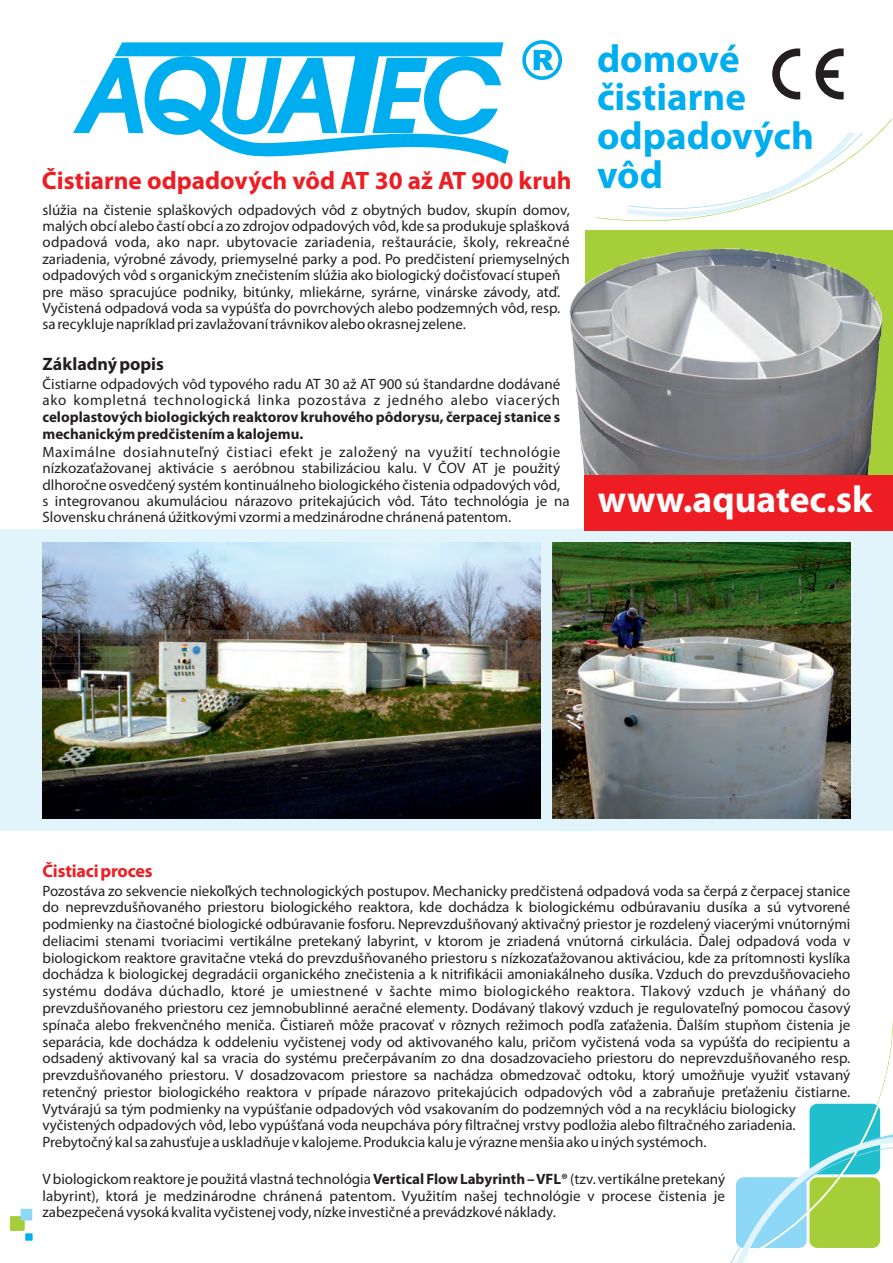
<style>
.page{position:relative;width:893px;height:1263px;background:#fff}
.page>*{position:absolute;margin:0;border:0;box-sizing:border-box;transform-origin:0 0}
.t1{font:700 39px/38.7px "Myriad Pro";color:#00aeef}
.t2{font:700 37.5px "Myriad Pro";color:#fff}
.t3{font:700 25.2px "Myriad Pro";color:#ee1d23}
.t4{font:700 18px "Myriad Pro";letter-spacing:-.01em;color:#ee1d23}
.t5{font:700 18px "Myriad Pro";color:#231f20}
.t6{font:15px/16.8px "Myriad Pro";color:#231f20}
.t7{font:15px/16.4px "Myriad Pro";letter-spacing:.025em;color:#231f20}
.t8{font:700 15px/17px "Myriad Pro";color:#231f20}
.s1{font-size:39px;color:#00aeef}
.s2{font-weight:700}
</style>
<div class="page">
<div style="left:585px;top:230px;width:308px;height:282px;background:#a6ce39"></div>
<div style="left:0;top:529px;width:893px;height:302px;background:#e1f4fc"></div>
<svg style="left:522px;top:40px;width:40px;height:40px"></svg>
<svg style="left:73px;top:42px;width:436px;height:122px"></svg>
<svg style="left:730px;top:1020px;width:163px;height:243px"></svg>
<div style="left:10px;top:1216px;width:15px;height:15px;background:#a6ce39"></div>
<div style="left:25px;top:1233px;width:8px;height:8px;background:#00aeef"></div>
<div style="left:21px;top:1209px;width:11px;height:11px;background:#8dd7f7"></div>
<svg style="left:595px;top:48px;width:297px;height:174px"></svg>
<img style="left:569px;top:248px;width:314px;height:253px">
<div style="left:585px;top:475px;width:308px;height:55px;background:#ee1d23"></div>
<img style="left:43px;top:542px;width:497px;height:277px">
<img style="left:553px;top:542px;width:297px;height:277px">
<h1 class="t1" style="left:597px;top:43px;width:218px">domové čistiarne odpadových</h1>
<h3 class="t3" style="left:42px;top:170px;width:623px">Čistiarne odpadových vôd AT 30 až AT 900 kruh <span class="s1">vôd</span></h3>
<p class="t6" style="left:42px;top:203px;width:529px;line-height:16.4px">slúžia na čistenie splaškových odpadových vôd z obytných budov, skupín domov, malých obcí alebo častí obcí a zo zdrojov odpadových vôd, kde sa produkuje splašková odpadová voda, ako napr. ubytovacie zariadenia, reštaurácie, školy, rekreačné zariadenia, výrobné závody, priemyselné parky a pod. Po predčistení priemyselných odpadových vôd s organickým znečistením slúžia ako biologický dočisťovací stupeň pre mäso spracujúce podniky, bitúnky, mliekárne, syrárne, vinárske závody, atď.<br>Vyčistená odpadová voda sa vypúšťa do povrchových alebo podzemných vôd, resp. sa recykluje napríklad pri zavlažovaní trávnikov alebo okrasnej zelene.</p>
<p class="t5" style="left:42px;top:356px;width:123px">Základný popis</p>
<p class="t7" style="left:42px;top:377px;width:519px">Čistiarne odpadových vôd typového radu AT 30 až AT 900 sú štandardne dodávané ako kompletná technologická linka pozostáva z jedného alebo viacerých</p>
<p class="t8" style="left:42px;top:410px;width:519px">celoplastových biologických reaktorov kruhového pôdorysu, čerpacej stanice s mechanickým predčistením a kalojemu.</p>
<p class="t6" style="left:42px;top:445px;width:529px;line-height:16.4px">Maximálne dosiahnuteľný čistiaci efekt je založený na využití technológie nízkozaťažovanej aktivácie s aeróbnou stabilizáciou kalu. V ČOV AT je použitý dlhoročne osvedčený systém kontinuálneho biologického čistenia odpadových vôd, s integrovanou akumuláciou nárazovo pritekajúcich vôd. Táto technológia je na Slovensku chránená úžitkovými vzormi a medzinárodne chránená patentom.</p>
<h2 class="t2" style="left:598px;top:484px;width:276px">www.aquatec.sk</h2>
<p class="t4" style="left:43px;top:863px;width:112px">Čistiaci proces</p>
<p class="t6" style="left:42px;top:883px;width:810px">Pozostáva zo sekvencie niekoľkých technologických postupov. Mechanicky predčistená odpadová voda sa čerpá z čerpacej stanice do neprevzdušňovaného priestoru biologického reaktora, kde dochádza k biologickému odbúravaniu dusíka a sú vytvorené podmienky na čiastočné biologické odbúravanie fosforu. Neprevzdušňovaný aktivačný priestor je rozdelený viacerými vnútornými deliacimi stenami tvoriacimi vertikálne pretekaný labyrint, v ktorom je zriadená vnútorná cirkulácia. Ďalej odpadová voda v biologickom reaktore gravitačne vteká do prevzdušňovaného priestoru s nízkozaťažovanou aktiváciou, kde za prítomnosti kyslíka dochádza k biologickej degradácii organického znečistenia a k nitrifikácii amoniakálneho dusíka. Vzduch do prevzdušňovacieho systému dodáva dúchadlo, ktoré je umiestnené v šachte mimo biologického reaktora. Tlakový vzduch je vháňaný do prevzdušňovaného priestoru cez jemnobublinné aeračné elementy. Dodávaný tlakový vzduch je regulovateľný pomocou časový spínača alebo frekvenčného meniča. Čistiareň môže pracovať v rôznych režimoch podľa zaťaženia. Ďalším stupňom čistenia je separácia, kde dochádza k oddeleniu vyčistenej vody od aktivovaného kalu, pričom vyčistená voda sa vypúšťa do recipientu a odsadený aktivovaný kal sa vracia do systému prečerpávaním zo dna dosadzovacieho priestoru do neprevzdušňovaného resp. prevzdušňovaného priestoru. V dosadzovacom priestore sa nachádza obmedzovač odtoku, ktorý umožňuje využiť vstavaný retenčný priestor biologického reaktora v prípade nárazovo pritekajúcich odpadových vôd a zabraňuje preťaženiu čistiarne.<br>Vytvárajú sa tým podmienky na vypúšťanie odpadových vôd vsakovaním do podzemných vôd a na recykláciu biologicky vyčistených odpadových vôd, lebo vypúšťaná voda neupcháva póry filtračnej vrstvy podložia alebo filtračného zariadenia.<br>Prebytočný kal sa zahusťuje a uskladňuje v kalojeme. Produkcia kalu je výrazne menšia ako u iných systémoch.</p>
<p class="t6" style="left:42px;top:1171px;width:684px;text-align:justify">V biologickom reaktore je použitá vlastná technológia <span class="s2">Vertical Flow Labyrinth – VFL®</span> (tzv. vertikálne pretekaný labyrint), ktorá je medzinárodne chránená patentom. Využitím našej technológie v procese čistenia je zabezpečená vysoká kvalita vyčistenej vody, nízke investičné a prevádzkové náklady.</p>
</div>
